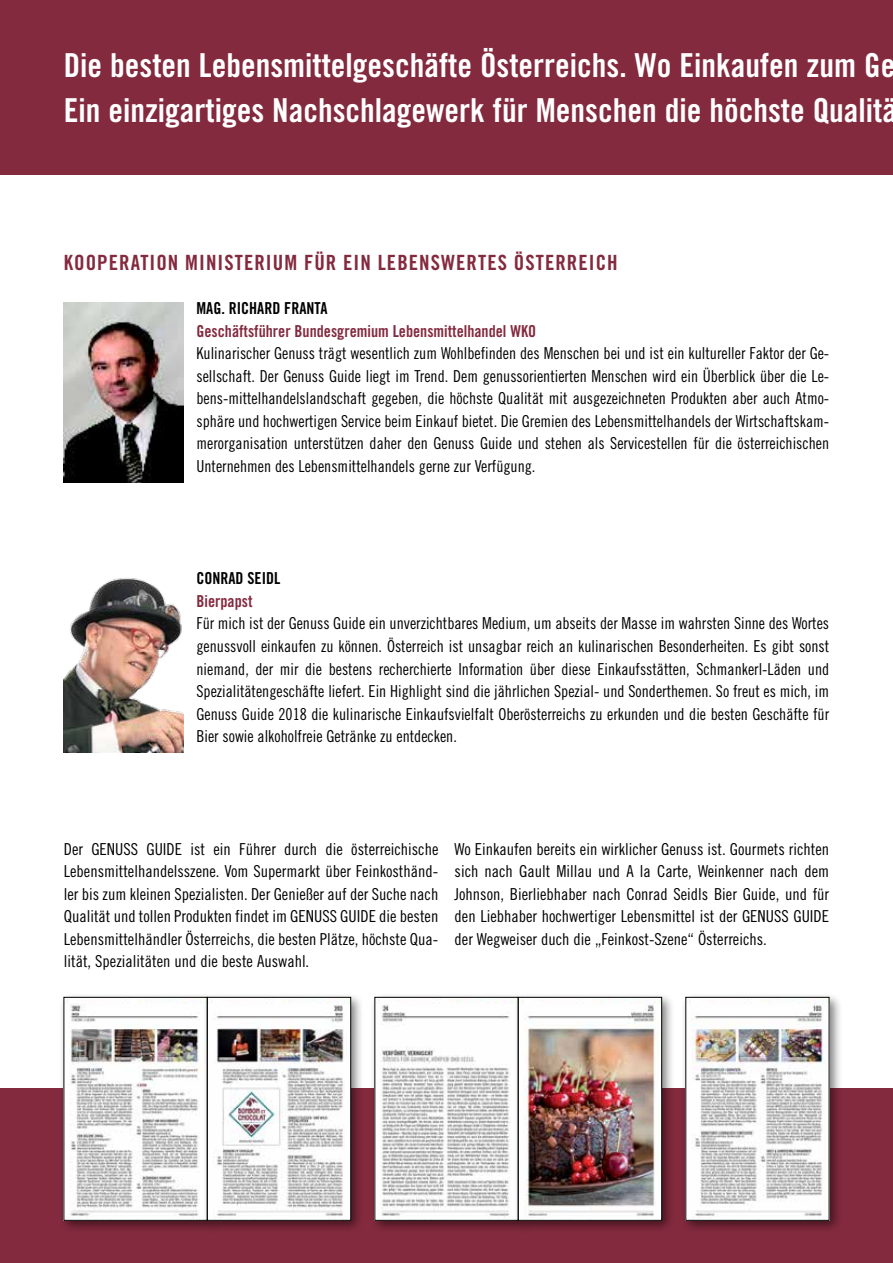
<style>
.page{position:relative;width:893px;height:1263px;background:#fff}
.page>*{position:absolute;margin:0;border:0;box-sizing:border-box;transform-origin:0 0}
.t1{font:33px/45px "Trade Gothic LT Std Bd Cn 20";color:#fff}
.t2{font:21px "Trade Gothic LT Std Bd Cn 20";letter-spacing:.05em;color:#842a3e}
.t3{font:16.5px/22.5px "Trade Gothic LT Std Cn 18";color:#000;text-align:justify}
.t4{font:16.5px "Trade Gothic LT Std Bd Cn 20";color:#842a3e}
.t5{font:16.5px "Trade Gothic LT Std Bd Cn 20";color:#000}
</style>
<div class="page">
<div style="left:0;top:0;width:893px;height:174px;background:#842a3e"></div>
<div style="left:0;top:1089px;width:893px;height:174px;background:#842a3e"></div>
<div style="left:59px;top:992px;width:162px;height:242px;background:#000;opacity:.5"></div>
<img style="left:66px;top:999px;width:137px;height:219px">
<div style="left:203px;top:992px;width:161px;height:242px;background:#000;opacity:.5"></div>
<svg style="left:209px;top:999px;width:140px;height:219px"></svg>
<div style="left:207px;top:997px;width:144px;height:223px;border:1px solid #000"></div>
<div style="left:370px;top:992px;width:161px;height:242px;background:#000;opacity:.5"></div>
<img style="left:377px;top:999px;width:136px;height:219px">
<div style="left:513px;top:992px;width:162px;height:242px;background:#000;opacity:.5"></div>
<img style="left:520px;top:999px;width:140px;height:219px">
<div style="left:518px;top:997px;width:144px;height:223px;border:1px solid #000"></div>
<div style="left:681px;top:992px;width:161px;height:242px;background:#000;opacity:.5"></div>
<img style="left:688px;top:999px;width:139px;height:219px">
<img style="left:64px;top:578px;width:120px;height:174px">
<img style="left:64px;top:302px;width:120px;height:180px">
<h1 class="t1" style="left:64px;top:42px;width:835px">Die besten Lebensmittelgeschäfte Österreichs. Wo Einkaufen zum Ge<br>Ein einzigartiges Nachschlagewerk für Menschen die höchste Qualitä</h1>
<p class="t2" style="left:64px;top:250px;width:555px">KOOPERATION MINISTERIUM FÜR EIN LEBENSWERTES ÖSTERREICH</p>
<p class="t5" style="left:196px;top:298px;width:133px">MAG. RICHARD FRANTA</p>
<p class="t4" style="left:196px;top:321px;width:341px">Geschäftsführer Bundesgremium Lebensmittelhandel WKO</p>
<p class="t3" style="left:196px;top:342px;width:634px">Kulinarischer Genuss trägt wesentlich zum Wohlbefinden des Menschen bei und ist ein kultureller Faktor der Ge&shy;sellschaft. Der Genuss Guide liegt im Trend. Dem genussorientierten Menschen wird ein Überblick über die Le&shy;bens-mittelhandelslandschaft gegeben, die höchste Qualität mit ausgezeichneten Produkten aber auch Atmo&shy;sphäre und hochwertigen Service beim Einkauf bietet. Die Gremien des Lebensmittelhandels der Wirtschaftskam&shy;merorganisation unterstützen daher den Genuss Guide und stehen als Servicestellen für die österreichischen Unternehmen des Lebensmittelhandels gerne zur Verfügung.</p>
<p class="t5" style="left:196px;top:568px;width:85px">CONRAD SEIDL</p>
<p class="t4" style="left:196px;top:591px;width:57px">Bierpapst</p>
<p class="t3" style="left:196px;top:612px;width:634px">Für mich ist der Genuss Guide ein unverzichtbares Medium, um abseits der Masse im wahrsten Sinne des Wortes genussvoll einkaufen zu können. Österreich ist unsagbar reich an kulinarischen Besonderheiten. Es gibt sonst niemand, der mir die bestens recherchierte Information über diese Einkaufsstätten, Schmankerl-Läden und Spezialitätengeschäfte liefert. Ein Highlight sind die jährlichen Spezial- und Sonderthemen. So freut es mich, im Genuss Guide 2018 die kulinarische Einkaufsvielfalt Oberösterreichs zu erkunden und die besten Geschäfte für Bier sowie alkoholfreie Getränke zu entdecken.</p>
<p class="t3" style="left:64px;top:837px;width:376px">Der GENUSS GUIDE ist ein Führer durch die österreichische Lebensmittelhandelsszene. Vom Supermarkt über Feinkosthänd&shy;ler bis zum kleinen Spezialisten. Der Genießer auf der Suche nach Qualität und tollen Produkten findet im GENUSS GUIDE die besten Lebensmittelhändler Österreichs, die besten Plätze, höchste Qua&shy;lität, Spezialitäten und die beste Auswahl.</p>
<p class="t3" style="left:455px;top:837px;width:376px">Wo Einkaufen bereits ein wirklicher Genuss ist. Gourmets richten sich nach Gault Millau und A la Carte, Weinkenner nach dem Johnson, Bierliebhaber nach Conrad Seidls Bier Guide, und für den Liebhaber hochwertiger Lebensmittel ist der GENUSS GUIDE der Wegweiser duch die „Feinkost-Szene“ Österreichs.</p>
</div>
